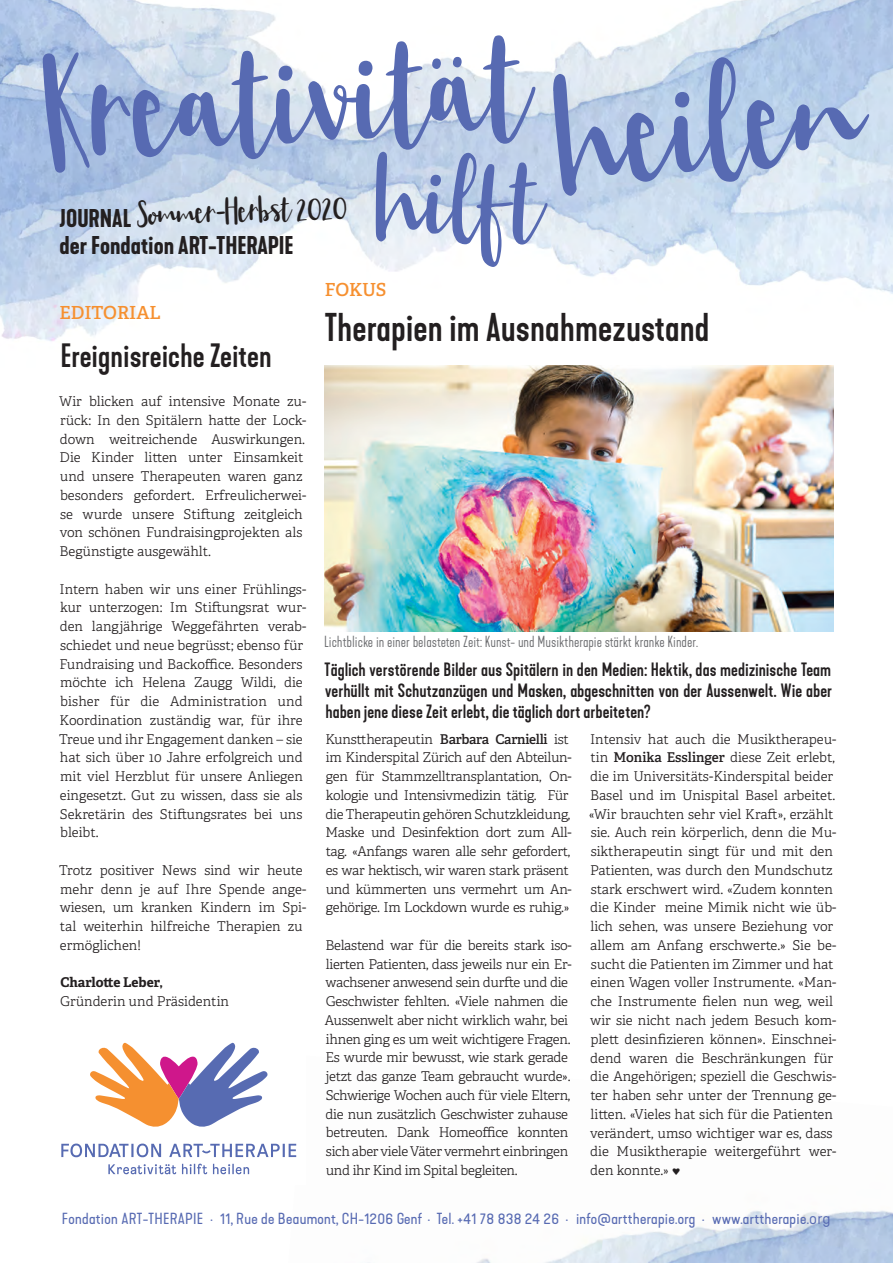
<style>
.page{position:relative;width:893px;height:1263px;background:#fff}
.page>*{position:absolute;margin:0;border:0;box-sizing:border-box;transform-origin:0 0}
.t1{font:147.6px "Manise Regular Yandidesigns";color:#576ab2}
.t2{font:143.25px "Manise Regular Yandidesigns";color:#576ab2}
.t3{font:108.3px "Manise Regular Yandidesigns";color:#576ab2}
.t4{font:500 37.5px "Kapra Neue Pro";color:#231f20}
.t5{font:33px "Manise Regular Yandidesigns";color:#231f20}
.t6{font:500 31.5px "Kapra Neue Pro";color:#231f20}
.t7{font:600 24px/27px "Kapra Neue Pro";color:#231f20}
.t8{font:500 18px/21px "Kapra Neue Pro";color:#231f20;text-align:justify}
.t9{font:18px "Adelle PE Sb";color:#f69030}
.t10{font:15px "Kapra Neue Pro Regular Exp";letter-spacing:.02em;color:#576ab2}
.t11{font:300 15px "Kapra Neue Pro";color:#6c6d70}
.t12{font:13.5px/18.8px "Adelle PE Lt";letter-spacing:-.005em;color:#231f20}
.t13{font:700 13.5px "Adelle PE";color:#231f20}
.s1{font-family:"Adelle PE Sb"}
.s2{font-family:"Kahlo Rounded Decorative";font-size:12px}
.s3{font-family:"Simplon BP Regular"}
</style>
<div class="page">
<img style="left:477px;top:1210px;width:416px;height:53px">
<img style="left:0;top:0;width:893px;height:440px">
<svg style="left:432px;top:58px;width:9px;height:11px"></svg>
<svg style="left:453px;top:57px;width:9px;height:10px"></svg>
<svg style="left:90px;top:1042px;width:178px;height:85px"></svg>
<svg style="left:61px;top:1143px;width:235px;height:31px"></svg>
<img style="left:325px;top:366px;width:508px;height:265px">
<h2 class="t2" style="left:41px;top:44px;width:485px;rotate:-3deg">Kreativitat</h2>
<h3 class="t5" style="left:136px;top:198px;width:212px;rotate:-2deg">Sommer-Herbst 2020</h3>
<h1 class="t1" style="left:551px;top:70px;width:305px;rotate:-6deg">heilen</h1>
<h3 class="t3" style="left:378px;top:148px;width:166px;rotate:1deg">hilft</h3>
<h3 class="t7" style="left:60px;top:205px;width:236px">JOURNAL<br>der Fondation ART-THERAPIE</h3>
<h3 class="t9" style="left:59px;top:299px;width:103px">EDITORIAL</h3>
<h3 class="t6" style="left:60px;top:336px;width:213px">Ereignisreiche Zeiten</h3>
<p class="t12" style="left:59px;top:391px;width:249px">Wir blicken auf intensive Monate zu&shy;rück: In den Spitälern hatte der Lock&shy;down weitreichende Auswirkungen.<br>Die Kinder litten unter Einsamkeit und unsere Therapeuten waren ganz besonders gefordert. Erfreulicherwei&shy;se wurde unsere Stiftung zeitgleich von schönen Fundraisingprojekten als Begünstigte ausgewählt.</p>
<p class="t12" style="left:59px;top:579px;width:249px">Intern haben wir uns einer Frühlings&shy;kur unterzogen: Im Stiftungsrat wur&shy;den langjährige Weggefährten verab&shy;schiedet und neue begrüsst; ebenso für Fundraising und Backoffice. Besonders möchte ich Helena Zaugg Wildi, die bisher für die Administration und Koordination zuständig war, für ihre Treue und ihr Engagement danken – sie hat sich über 10 Jahre erfolgreich und mit viel Herzblut für unsere Anliegen eingesetzt. Gut zu wissen, dass sie als Sekretärin des Stiftungsrates bei uns bleibt.</p>
<p class="t12" style="left:59px;top:860px;width:249px">Trotz positiver News sind wir heute mehr denn je auf Ihre Spende ange&shy;wiesen, um kranken Kindern im Spi&shy;tal weiterhin hilfreiche Therapien zu ermöglichen!</p>
<p class="t13" style="left:60px;top:973px;width:104px">Charlotte Leber,</p>
<p class="t12" style="left:60px;top:991px;width:171px">Gründerin und Präsidentin</p>
<h3 class="t9" style="left:325px;top:276px;width:63px">FOKUS</h3>
<h3 class="t4" style="left:325px;top:305px;width:386px">Therapien im Ausnahmezustand</h3>
<p class="t11" style="left:324px;top:633px;width:375px">Lichtblicke in einer belasteten Zeit: Kunst- und Musiktherapie stärkt kranke Kinder.</p>
<h3 class="t8" style="left:325px;top:660px;width:509px">Täglich verstörende Bilder aus Spitälern in den Medien: Hektik, das medizinische Team verhüllt mit Schutzanzügen und Masken, abgeschnitten von der Aussenwelt. Wie aber haben jene diese Zeit erlebt, die täglich dort arbeiteten?</h3>
<p class="t12" style="left:325px;top:729px;width:248px">Kunsttherapeutin <span class="s1">Barbara Carnielli</span> ist im Kinderspital Zürich auf den Abteilun&shy;gen für Stammzelltransplantation, On&shy;kologie und Intensivmedizin tätig. Für die Therapeutin gehören Schutzkleidung, Maske und Desinfektion dort zum All&shy;tag. «Anfangs waren alle sehr gefordert, es war hektisch, wir waren stark präsent und kümmerten uns vermehrt um An&shy;gehörige. Im Lockdown wurde es ruhig.»</p>
<p class="t12" style="left:325px;top:935px;width:248px">Belastend war für die bereits stark iso&shy;lierten Patienten, dass jeweils nur ein Er&shy;wachsener anwesend sein durfte und die Geschwister fehlten. «Viele nahmen die Aussenwelt aber nicht wirklich wahr, bei ihnen ging es um weit wichtigere Fragen.<br>Es wurde mir bewusst, wie stark gerade jetzt das ganze Team gebraucht wurde».<br>Schwierige Wochen auch für viele Eltern, die nun zusätzlich Geschwister zuhause betreuten. Dank Homeoffice konnten sich aber viele Väter vermehrt einbringen und ihr Kind im Spital begleiten.</p>
<p class="t12" style="left:589px;top:729px;width:249px">Intensiv hat auch die Musiktherapeu&shy;tin <span class="s1">Monika Esslinger</span> diese Zeit erlebt, die im Universitäts-Kinderspital beider Basel und im Unispital Basel arbeitet. «Wir brauchten sehr viel Kraft», erzählt sie. Auch rein körperlich, denn die Mu&shy;siktherapeutin singt für und mit den Patienten, was durch den Mundschutz stark erschwert wird. «Zudem konnten die Kinder meine Mimik nicht wie üb&shy;lich sehen, was unsere Beziehung vor allem am Anfang erschwerte.» Sie be&shy;sucht die Patienten im Zimmer und hat einen Wagen voller Instrumente. «Man&shy;che Instrumente fielen nun weg, weil wir sie nicht nach jedem Besuch kom&shy;plett desinfizieren können». Einschnei&shy;dend waren die Beschränkungen für die Angehörigen; speziell die Geschwis&shy;ter haben sehr unter der Trennung ge&shy;litten. «Vieles hat sich für die Patienten verändert, umso wichtiger war es, dass die Musiktherapie weitergeführt wer&shy;den konnte.» <span class="s2">7</span></p>
<p class="t10" style="left:62px;top:1210px;width:770px">Fondation ART-THERAPIE . 11, Rue de Beaumont, CH-1206 Genf . Tel. +41 78 838 24 26 . info@arttherapie.org . www.arttherapie.<span class="s3">org</span></p>
</div>
